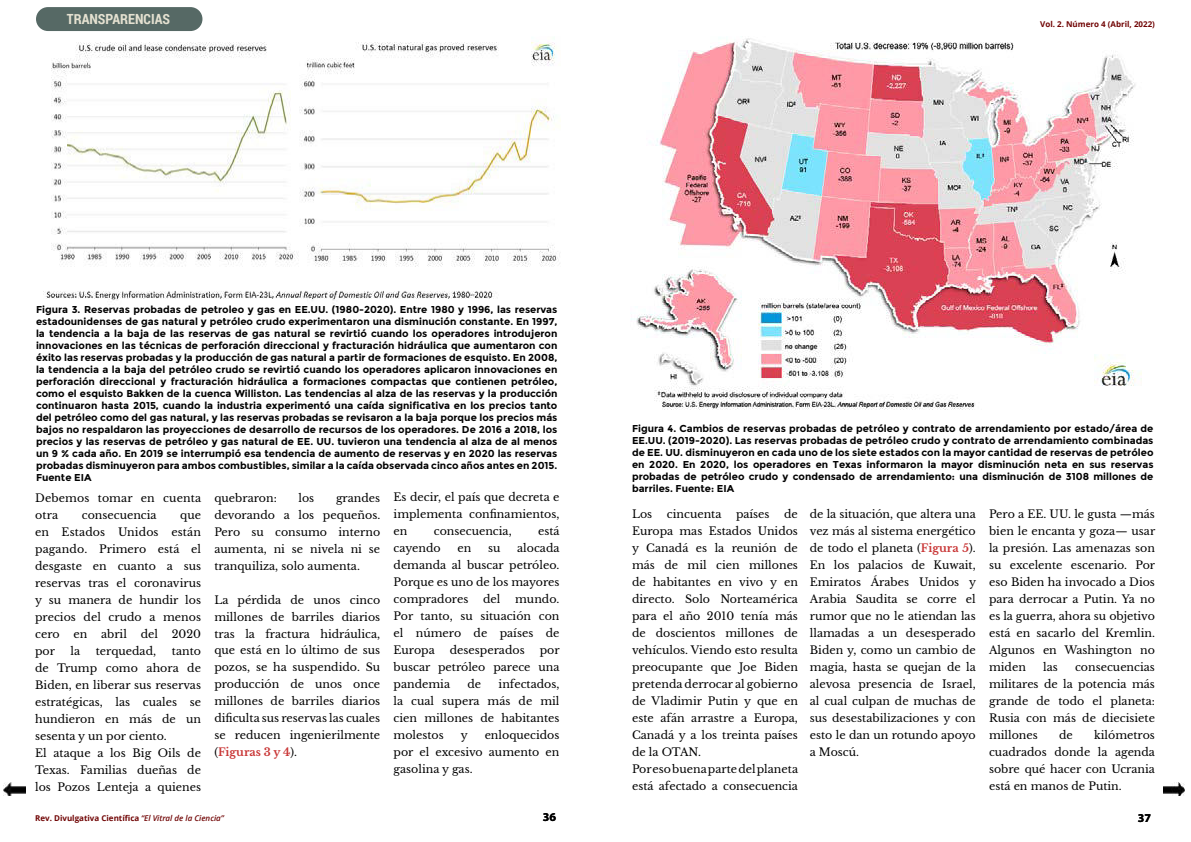
<style>
.page{position:relative;width:1191px;height:842px;background:#fff}
.page>*{position:absolute;margin:0;border:0;box-sizing:border-box;transform-origin:0 0}
.t1{font:700 14px "Roboto Condensed";color:#e5e1d1}
.t2{font:700 12px "Myriad Pro";color:#000}
.t3{font:11px/17px "Libre Baskerville";color:#000;text-align:justify}
.t4{font:700 10px/12px "Montserrat";color:#000;text-align:justify}
.t5{font:700 8px "Open Sans";color:#700404}
.s1{font-weight:700;color:#c93737}
.s2{font-weight:600;font-style:italic}
</style>
<div class="page">
<div style="left:37px;top:8px;width:164px;height:22px;background:#566965;border-radius:11px"></div>
<div style="left:36px;top:7px;width:166px;height:24px;border:2px solid #566965;border-radius:11px"></div>
<img style="left:631px;top:38px;width:511px;height:372px">
<img style="left:43px;top:42px;width:517px;height:259px">
<img style="left:1163px;top:782px;width:21px;height:14px">
<img style="left:4px;top:782px;width:21px;height:14px">
<p class="t1" style="left:67px;top:11px;width:105px">TRANSPARENCIAS</p>
<p class="t5" style="left:1040px;top:21px;width:116px">Vol. 2. Número 4 (Abril, 2022)</p>
<p class="t4" style="left:36px;top:304px;width:523px">Figura 3. Reservas probadas de petroleo y gas en EE.UU. (1980-2020). Entre 1980 y 1996, las reservas estadounidenses de gas natural y petróleo crudo experimentaron una disminución constante. En 1997, la tendencia a la baja de las reservas de gas natural se revirtió cuando los operadores introdujeron innovaciones en las técnicas de perforación direccional y fracturación hidráulica que aumentaron con éxito las reservas probadas y la producción de gas natural a partir de formaciones de esquisto. En 2008, la tendencia a la baja del petróleo crudo se revirtió cuando los operadores aplicaron innovaciones en perforación direccional y fracturación hidráulica a formaciones compactas que contienen petróleo, como el esquisto Bakken de la cuenca Williston. Las tendencias al alza de las reservas y la producción continuaron hasta 2015, cuando la industria experimentó una caída significativa en los precios tanto del petróleo como del gas natural, y las reservas probadas se revisaron a la baja porque los precios más bajos no respaldaron las proyecciones de desarrollo de recursos de los operadores. De 2016 a 2018, los precios y las reservas de petróleo y gas natural de EE. UU. tuvieron una tendencia al alza de al menos un 9 % cada año. En 2019 se interrumpió esa tendencia de aumento de reservas y en 2020 las reservas probadas disminuyeron para ambos combustibles, similar a la caída observada cinco años antes en 2015.<br>Fuente EIA</p>
<p class="t3" style="left:35px;top:489px;width:167px">Debemos tomar en cuenta otra</p>
<p class="t3" style="left:82px;top:506px;width:76px">consecuencia</p>
<p class="t3" style="left:35px;top:506px;width:167px;text-indent:145px">que en Estados Unidos están pagando. Primero está el desgaste en cuanto a sus reservas tras el coronavirus y su manera de hundir los precios del crudo a menos cero en</p>
<p class="t3" style="left:101px;top:625px;width:27px">abril</p>
<p class="t3" style="left:141px;top:625px;width:62px">del 2020</p>
<p class="t3" style="left:35px;top:642px;width:21px">por</p>
<p class="t3" style="left:70px;top:642px;width:11px">la</p>
<p class="t3" style="left:96px;top:642px;width:62px">terquedad,</p>
<p class="t3" style="left:35px;top:642px;width:167px;text-align:left;text-indent:137px">tanto de Trump como ahora de<br>Biden, en liberar sus reservas estratégicas, las cuales se hundieron en más de un sesenta y un por ciento.<br>El ataque a los Big Oils de<br>Texas. Familias dueñas de los Pozos Lenteja a quienes</p>
<p class="t3" style="left:214px;top:489px;width:167px;text-indent:122px">grandes devorando a los pequeños.<br>Pero su consumo interno aumenta, ni se nivela ni se tranquiliza, solo aumenta.</p>
<p class="t3" style="left:214px;top:591px;width:167px">La pérdida de unos cinco millones de barriles diarios tras la fractura hidráulica, que está en lo último de sus pozos, se ha suspendido. Su producción de unos once millones de barriles diarios dificulta sus reservas las cuales se reducen ingenierilmente (<span class="s1">Figuras 3 y 4</span>).</p>
<p class="t3" style="left:214px;top:489px;width:64px">quebraron:</p>
<p class="t3" style="left:298px;top:489px;width:17px">los</p>
<p class="t3" style="left:393px;top:489px;width:167px">Es decir, el país que decreta e implementa confinamientos, en</p>
<p class="t3" style="left:434px;top:523px;width:79px">consecuencia,</p>
<p class="t3" style="left:538px;top:523px;width:23px">está</p>
<p class="t3" style="left:393px;top:540px;width:49px">cayendo</p>
<p class="t3" style="left:457px;top:540px;width:15px">en</p>
<p class="t3" style="left:488px;top:540px;width:14px">su</p>
<p class="t3" style="left:393px;top:540px;width:167px;text-indent:124px">alocada demanda al buscar petróleo.<br>Porque es uno de los mayores compradores</p>
<p class="t3" style="left:393px;top:591px;width:167px;text-indent:122px">mundo.<br>Por tanto, su situación con el número de países de Europa</p>
<p class="t3" style="left:483px;top:591px;width:19px">del</p>
<p class="t3" style="left:450px;top:642px;width:76px">desesperados</p>
<p class="t3" style="left:393px;top:642px;width:168px;text-indent:146px">por buscar petróleo parece una pandemia</p>
<p class="t3" style="left:393px;top:676px;width:167px;text-indent:105px">infectados, la cual supera más de mil cien millones de habitantes molestos</p>
<p class="t3" style="left:467px;top:676px;width:15px">de</p>
<p class="t3" style="left:393px;top:727px;width:167px;text-indent:91px">enloquecidos por el excesivo aumento en gasolina y gas.</p>
<p class="t3" style="left:461px;top:727px;width:9px">y</p>
<p class="t4" style="left:632px;top:422px;width:523px">Figura 4. Cambios de reservas probadas de petróleo y contrato de arrendamiento por estado/área de EE.UU. (2019-2020). Las reservas probadas de petróleo crudo y contrato de arrendamiento combinadas de EE. UU. disminuyeron en cada uno de los siete estados con la mayor cantidad de reservas de petróleo en 2020. En 2020, los operadores en Texas informaron la mayor disminución neta en sus reservas probadas de petróleo crudo y condensado de arrendamiento: una disminución de 3108 millones de barriles. Fuente: EIA</p>
<p class="t3" style="left:632px;top:505px;width:167px;text-align:left;text-indent:152px">de<br>Europa mas Estados Unidos y Canadá es la reunión de más de mil cien millones de habitantes en vivo y en directo. Solo Norteamérica para el año 2010 tenía más de doscientos millones de vehículos. Viendo esto resulta preocupante que Joe Biden pretenda derrocar al gobierno de Vladimir Putin y que en este afán arrastre a Europa,<br>Canadá y a los treinta países de la OTAN.<br>Por eso buena parte del planeta está afectado a consecuencia</p>
<p class="t3" style="left:810px;top:505px;width:168px">de la situación, que altera una vez más al sistema energético de todo el planeta (<span class="s1">Figura 5</span>).<br>En los palacios de Kuwait, Emiratos Árabes Unidos y Arabia Saudita se corre el rumor que no le atiendan las llamadas a un desesperado Biden y, como un cambio de magia, hasta se quejan de la alevosa presencia de Israel, al cual culpan de muchas de sus desestabilizaciones y con esto le dan un rotundo apoyo a Moscú.</p>
<p class="t3" style="left:989px;top:505px;width:168px">Pero a EE. UU. le gusta —más bien le encanta y goza— usar la presión. Las amenazas son su excelente escenario. Por eso Biden ha invocado a Dios para derrocar a Putin. Ya no es la guerra, ahora su objetivo está en sacarlo del Kremlin.<br>Algunos en Washington no miden</p>
<p class="t3" style="left:632px;top:505px;width:22px">Los</p>
<p class="t3" style="left:667px;top:505px;width:56px">cincuenta</p>
<p class="t3" style="left:736px;top:505px;width:35px">países</p>
<p class="t3" style="left:1043px;top:658px;width:16px">las</p>
<p class="t3" style="left:989px;top:658px;width:167px;text-indent:86px">consecuencias militares de la potencia más grande de todo el planeta:<br>Rusia con más de diecisiete millones</p>
<p class="t3" style="left:989px;top:726px;width:167px;text-indent:105px">kilómetros cuadrados donde la agenda sobre qué hacer con Ucrania está en manos de Putin.</p>
<p class="t3" style="left:1059px;top:726px;width:15px">de</p>
<p class="t5" style="left:35px;top:812px;width:190px">Rev. Divulgativa Científica <span class="s2">“El Vitral de la Ciencia”</span></p>
<p class="t2" style="left:543px;top:810px;width:15px">36</p>
<p class="t2" style="left:1137px;top:811px;width:15px">37</p>
</div>
